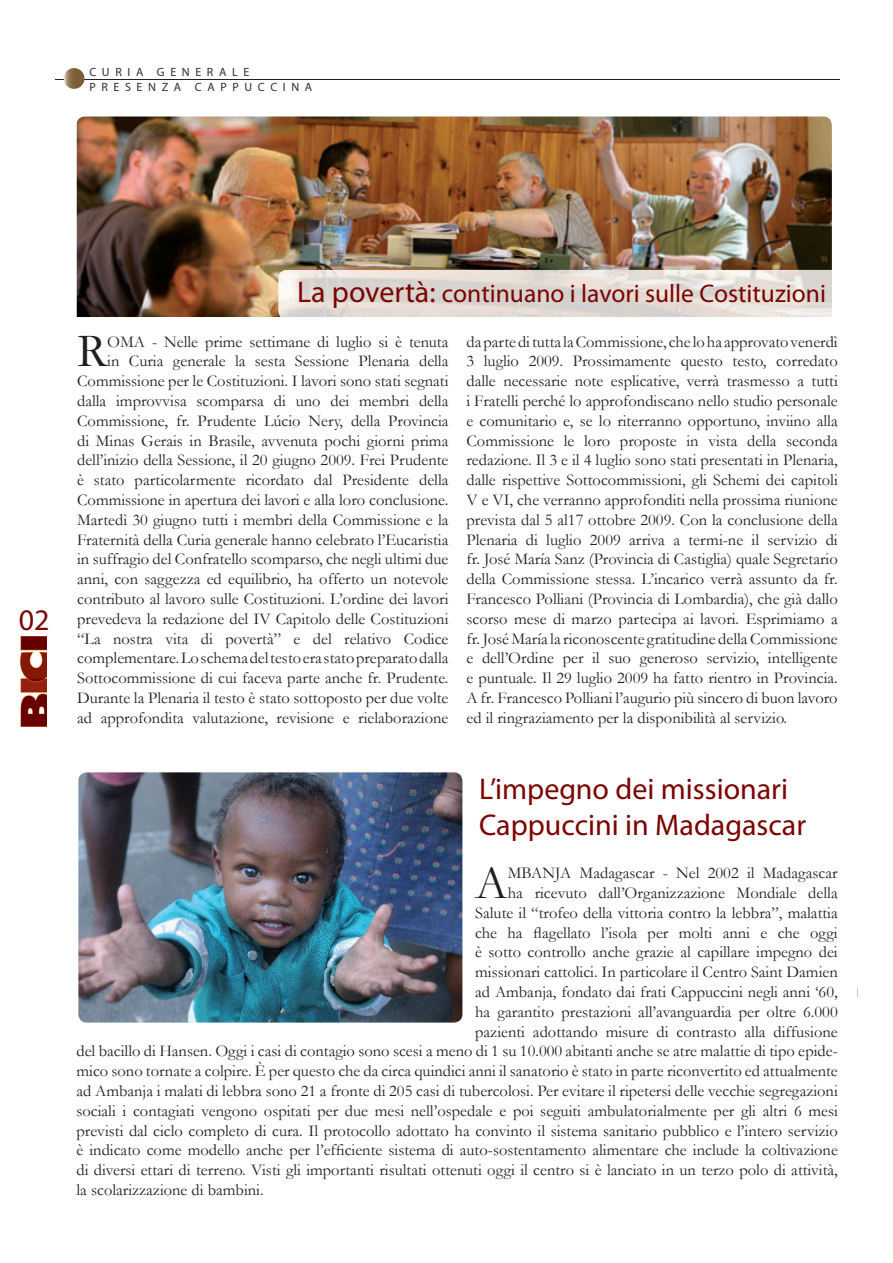
<style>
.page{position:relative;width:893px;height:1263px;background:#fff}
.page>*{position:absolute;margin:0;border:0;box-sizing:border-box;transform-origin:0 0}
.t1{font:48.3px "Garamond";color:#231f20}
.t2{font:30px/36px "Myriad Pro";color:#7b0300}
.t3{font:25.5px "Myriad Pro";color:#7b0300}
.t4{font:16.5px/19.8px "Garamond";color:#231f20;text-align:right}
.t5{font:12px/14.4px "Myriad Pro";letter-spacing:.47em;color:#312f30}
.s1{font-size:30px}
</style>
<div class="page">
<img style="left:21px;top:636px;width:25px;height:90px">
<hr style="left:55px;top:79px;width:785px;height:1px;background:#231f20">
<svg style="left:64px;top:68px;width:20px;height:21px"></svg>
<img style="left:78px;top:772px;width:384px;height:251px;border-radius:9px">
<img style="left:76px;top:116px;width:756px;height:201px">
<img style="left:279px;top:270px;width:553px;height:47px">
<p class="t5" style="left:89px;top:66px;width:224px">CURIA GENERALE<br>PRESENZA CAPPUCCINA</p>
<h2 class="t2" style="left:19px;top:604px;width:32px">02</h2>
<h3 class="t3" style="left:297px;top:284px;width:530px"><span class="s1">La povertà:</span> continuano i lavori sulle Costituzioni</h3>
<p class="t4" style="left:77px;top:332px;width:373px">OMA - Nelle prime settimane di luglio si è tenuta<br>in Curia generale la sesta Sessione Plenaria della Commissione per le Costituzioni. I lavori sono stati segnati dalla improvvisa scomparsa di uno dei membri della Commissione, fr. Prudente Lúcio Nery, della Provincia di Minas Gerais in Brasile, avvenuta pochi giorni prima dell’inizio della Sessione, il 20 giugno 2009. Frei Prudente è stato particolarmente ricordato dal Presidente della Commissione in apertura dei lavori e alla loro conclusione.<br>Martedì 30 giugno tutti i membri della Commissione e la Fraternità della Curia generale hanno celebrato l’Eucaristia in suffragio del Confratello scomparso, che negli ultimi due anni, con saggezza ed equilibrio, ha offerto un notevole contributo al lavoro sulle Costituzioni. L’ordine dei lavori prevedeva la redazione del IV Capitolo delle Costituzioni “La nostra vita di povertà” e del relativo Codice complementare. Lo schema del testo era stato preparato dalla Sottocommissione di cui faceva parte anche fr. Prudente.<br>Durante la Plenaria il testo è stato sottoposto per due volte ad approfondita valutazione, revisione e rielaborazione</p>
<p class="t4" style="left:466px;top:332px;width:373px;text-align:justify">da parte di tutta la Commissione, che lo ha approvato venerdì 3 luglio 2009. Prossimamente questo testo, corredato dalle necessarie note esplicative, verrà trasmesso a tutti i Fratelli perché lo approfondiscano nello studio personale e comunitario e, se lo riterranno opportuno, inviino alla Commissione le loro proposte in vista della seconda redazione. Il 3 e il 4 luglio sono stati presentati in Plenaria, dalle rispettive Sottocommissioni, gli Schemi dei capitoli V e VI, che verranno approfonditi nella prossima riunione prevista dal 5 al17 ottobre 2009. Con la conclusione della Plenaria di luglio 2009 arriva a termi-ne il servizio di fr. José María Sanz (Provincia di Castiglia) quale Segretario della Commissione stessa. L’incarico verrà assunto da fr.<br>Francesco Polliani (Provincia di Lombardia), che già dallo scorso mese di marzo partecipa ai lavori. Esprimiamo a fr. José María la riconoscente gratitudine della Commissione e dell’Ordine per il suo generoso servizio, intelligente e puntuale. Il 29 luglio 2009 ha fatto rientro in Provincia.<br>A fr. Francesco Polliani l’augurio più sincero di buon lavoro ed il ringraziamento per la disponibilità al servizio.</p>
<h1 class="t1" style="left:77px;top:325px;width:32px">R</h1>
<h2 class="t2" style="left:479px;top:773px;width:329px">L’impegno dei missionari<br>Cappuccini in Madagascar</h2>
<h1 class="t1" style="left:475px;top:856px;width:34px">A</h1>
<p class="t4" style="left:508px;top:863px;width:331px">MBANJA Madagascar - Nel 2002 il Madagascar</p>
<p class="t4" style="left:508px;top:883px;width:331px">ha ricevuto dall’Organizzazione Mondiale della</p>
<p class="t4" style="left:475px;top:903px;width:364px">Salute il “trofeo della vittoria contro la lebbra”, malattia</p>
<p class="t4" style="left:475px;top:923px;width:364px">che ha flagellato l’isola per molti anni e che oggi</p>
<p class="t4" style="left:475px;top:942px;width:364px">è sotto controllo anche grazie al capillare impegno dei</p>
<p class="t4" style="left:475px;top:962px;width:364px">missionari cattolici. In particolare il Centro Saint Damien</p>
<p class="t4" style="left:475px;top:982px;width:364px">ad Ambanja, fondato dai frati Cappuccini negli anni ‘60,</p>
<p class="t4" style="left:475px;top:1002px;width:364px">ha garantito prestazioni all’avanguardia per oltre 6.000</p>
<p class="t4" style="left:475px;top:1022px;width:364px">pazienti adottando misure di contrasto alla diffusione</p>
<p class="t4" style="left:76px;top:1041px;width:763px">del bacillo di Hansen. Oggi i casi di contagio sono scesi a meno di 1 su 10.000 abitanti anche se atre malattie di tipo epide-</p>
<p class="t4" style="left:76px;top:1061px;width:763px">mico sono tornate a colpire. È per questo che da circa quindici anni il sanatorio è stato in parte riconvertito ed attualmente</p>
<p class="t4" style="left:76px;top:1081px;width:763px">ad Ambanja i malati di lebbra sono 21 a fronte di 205 casi di tubercolosi. Per evitare il ripetersi delle vecchie segregazioni</p>
<p class="t4" style="left:76px;top:1101px;width:763px">sociali i contagiati vengono ospitati per due mesi nell’ospedale e poi seguiti ambulatorialmente per gli altri 6 mesi</p>
<p class="t4" style="left:76px;top:1121px;width:763px">previsti dal ciclo completo di cura. Il protocollo adottato ha convinto il sistema sanitario pubblico e l’intero servizio</p>
<p class="t4" style="left:76px;top:1140px;width:763px">è indicato come modello anche per l’efficiente sistema di auto-sostentamento alimentare che include la coltivazione</p>
<p class="t4" style="left:76px;top:1160px;width:763px">di diversi ettari di terreno. Visti gli importanti risultati ottenuti oggi il centro si è lanciato in un terzo polo di attività,</p>
<p class="t4" style="left:76px;top:1180px;width:189px">la scolarizzazione di bambini.</p>
</div>
